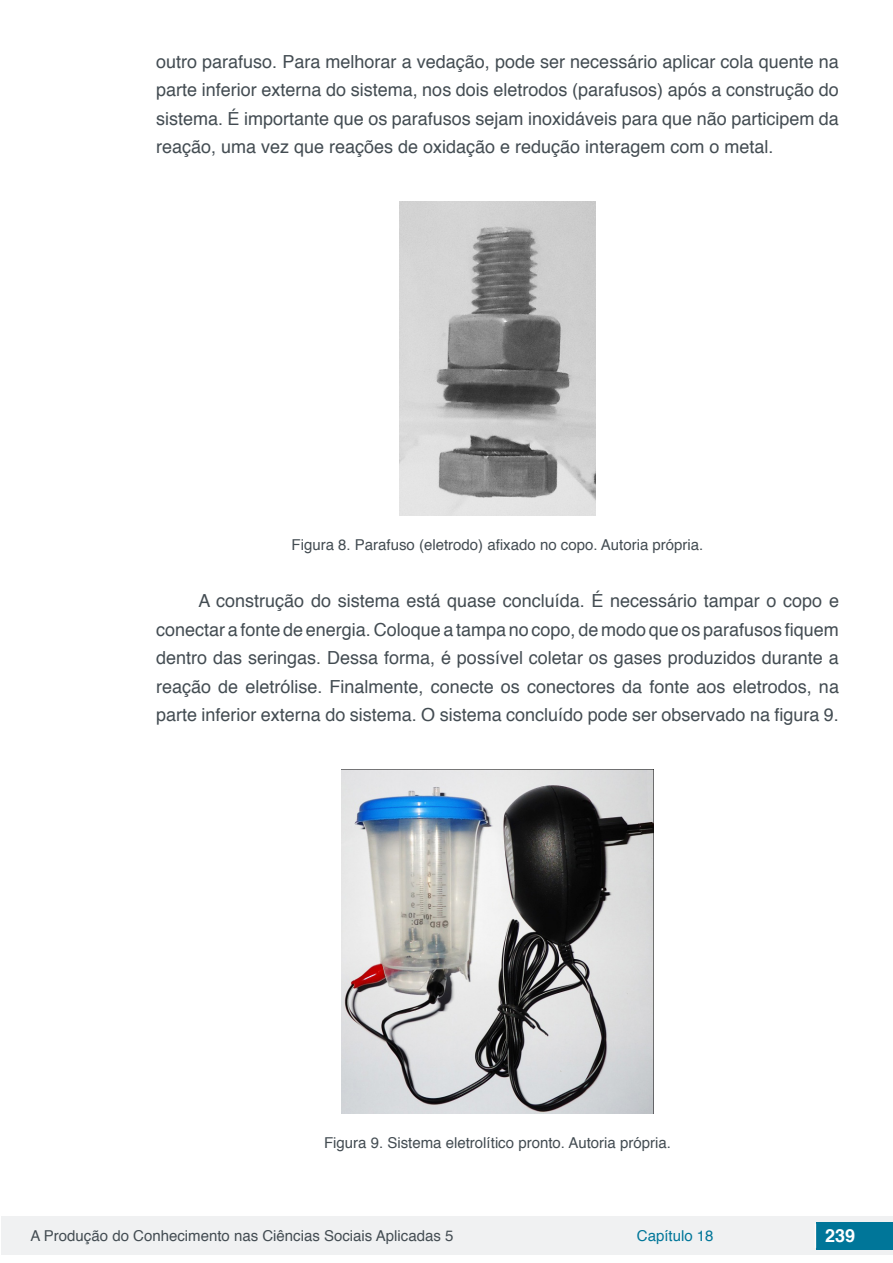
<style>
.page{position:relative;width:893px;height:1263px;background:#fff}
.page>*{position:absolute;margin:0;border:0;box-sizing:border-box;transform-origin:0 0}
.txt{font:18px/28.5px "Helvetica";color:#434c52;text-align:justify}
.t1{font:700 18px "Helvetica";color:#fff}
.info_tab_gra_imag{font:15px "Helvetica";color:#434c52}
.t2{font:15px "Helvetica";color:#007699}
</style>
<div class="page">
<div style="left:1px;top:1216px;width:891px;height:38px;background:#f0f1f2"></div>
<div style="left:816px;top:1222px;width:77px;height:27px;background:#007699"></div>
<svg style="left:815px;top:1224px;width:1px;height:24px"></svg>
<img style="left:399px;top:202px;width:197px;height:313px">
<img style="left:341px;top:769px;width:313px;height:344px">
<p class="txt" style="left:156px;top:47px;width:684px">outro parafuso. Para melhorar a vedação, pode ser necessário aplicar cola quente na parte inferior externa do sistema, nos dois eletrodos (parafusos) após a construção do sistema. É importante que os parafusos sejam inoxidáveis para que não participem da reação, uma vez que reações de oxidação e redução interagem com o metal.</p>
<p class="info_tab_gra_imag" style="left:292px;top:533px;width:413px">Figura 8. Parafuso (eletrodo) afixado no copo. Autoria própria.</p>
<p class="txt" style="left:156px;top:587px;width:684px;text-indent:43px">A construção do sistema está quase concluída. É necessário tampar o copo e conectar a fonte de energia. Coloque a tampa no copo, de modo que os parafusos fiquem dentro das seringas. Dessa forma, é possível coletar os gases produzidos durante a reação de eletrólise. Finalmente, conecte os conectores da fonte aos eletrodos, na parte inferior externa do sistema. O sistema concluído pode ser observado na figura 9.</p>
<p class="info_tab_gra_imag" style="left:324px;top:1131px;width:348px">Figura 9. Sistema eletrolítico pronto. Autoria própria.</p>
<p class="info_tab_gra_imag" style="left:31px;top:1224px;width:424px">A Produção do Conhecimento nas Ciências Sociais Aplicadas 5</p>
<p class="t2" style="left:637px;top:1224px;width:78px">Capítulo 18</p>
<p class="t1" style="left:825px;top:1221px;width:32px">239</p>
</div>
